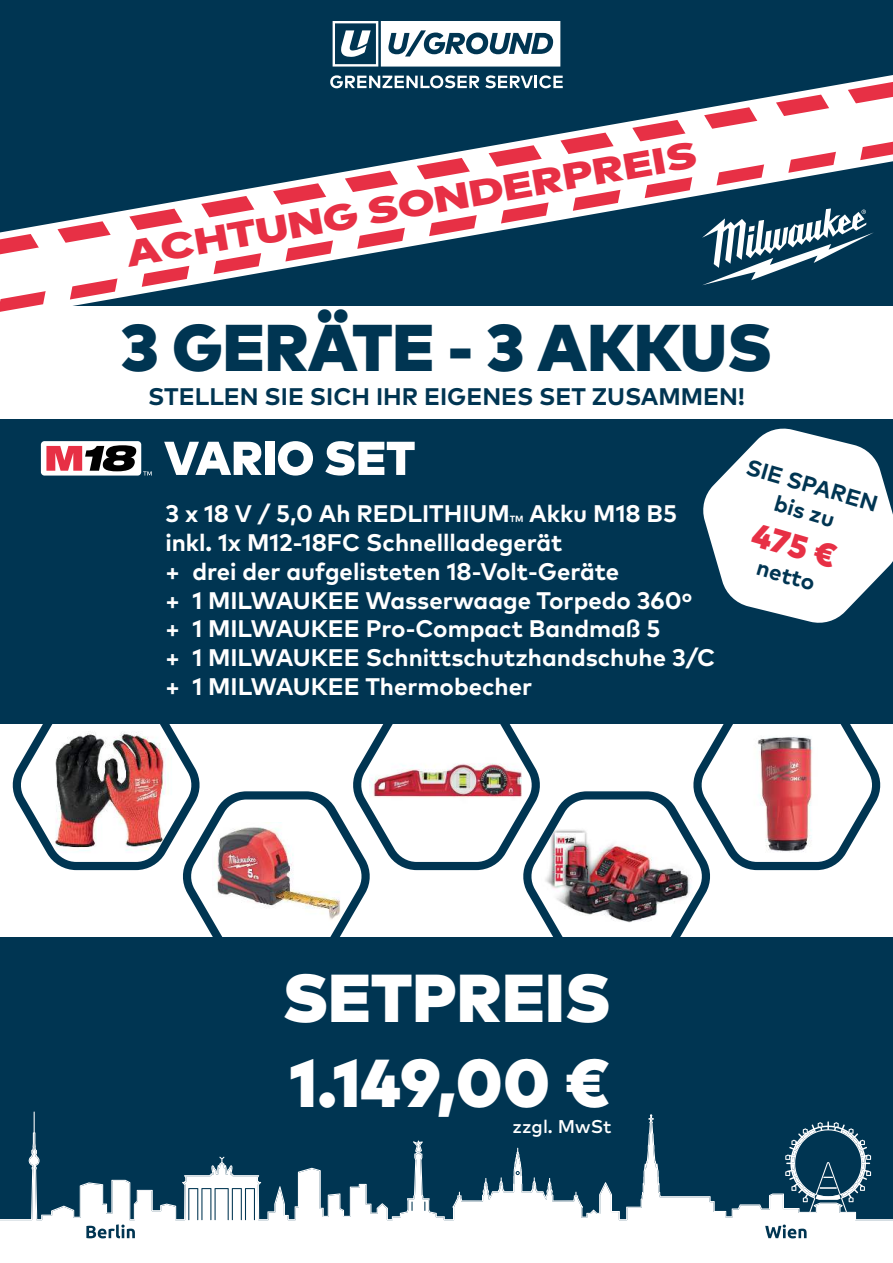
<style>
.page{position:relative;width:893px;height:1263px;background:#003552}
.page>*{position:absolute;margin:0;border:0;box-sizing:border-box;transform-origin:0 0}
.t1{font:900 33.75px "Mark Pro";color:#fff}
.t2{font:900 33px "Mark Pro";color:#003552}
.t3{font:900 18.45px "Mark Pro";color:#e73045;scale:1.26 1}
.t4{font:900 16.5px "Mark Pro";color:#e73045}
.t5{font:700 12px "Mark Pro";color:#fff}
.t6{font:700 12px "Mark Pro";color:#003552}
.t7{font:700 11.25px "Mark Pro";color:#003552}
.t8{font:500 9.15px "Mark Pro";color:#fff}
.t9{font:700 4.5px "Mark Pro";color:#fff}
</style>
<div class="page">
<svg style="left:333px;top:21px;width:227px;height:46px"></svg>
<div style="left:0;top:306px;width:893px;height:112px;background:#fff"></div>
<div style="left:0;top:724px;width:893px;height:213px;background:#fff"></div>
<svg style="left:12px;top:724px;width:869px;height:213px"></svg>
<svg style="left:703px;top:428px;width:190px;height:195px"></svg>
<div style="left:0;top:1220px;width:893px;height:43px;background:#fff"></div>
<svg style="left:89px;top:1228px;width:4px;height:8px"></svg>
<svg style="left:0;top:1111px;width:893px;height:109px"></svg>
<div style="left:41px;top:441px;width:100px;height:35px;background:#fff;border-radius:4px"></div>
<svg style="left:46px;top:445px;width:91px;height:26px"></svg>
<svg style="left:143px;top:471px;width:9px;height:5px"></svg>
<svg style="left:164px;top:442px;width:98px;height:33px"></svg>
<div style="left:265px;top:442px;width:9px;height:33px;background:#fff"></div>
<svg style="left:278px;top:441px;width:35px;height:35px"></svg>
<svg style="left:325px;top:441px;width:90px;height:35px"></svg>
<svg style="left:50px;top:75px;width:843px;height:231px"></svg>
<svg style="left:0;top:299px;width:50px;height:13px"></svg>
<svg style="left:776px;top:95px;width:65px;height:2px"></svg>
<svg style="left:848px;top:82px;width:45px;height:15px"></svg>
<svg style="left:0;top:97px;width:893px;height:202px"></svg>
<h3 class="t3" style="left:126px;top:251px;width:461px;rotate:-10deg">ACHTUNG SONDERPREIS</h3>
<h2 class="t2" style="left:121px;top:340px;width:652px">3 GERÄTE - 3 AKKUS</h2>
<p class="t6" style="left:148px;top:394px;width:598px">STELLEN SIE SICH IHR EIGENES SET ZUSAMMEN!</p>
<p class="t5" style="left:165px;top:511px;width:346px">3 x 18 V / 5,0 Ah REDLITHIUM</p>
<p class="t9" style="left:510px;top:518px;width:15px">TM</p>
<p class="t5" style="left:529px;top:511px;width:149px">Akku M18 B5</p>
<p class="t5" style="left:165px;top:540px;width:399px">inkl. 1x M12-18FC Schnellladegerät</p>
<p class="t5" style="left:165px;top:569px;width:455px">+ drei der aufgelisteten 18-Volt-Geräte</p>
<p class="t5" style="left:165px;top:597px;width:528px">+ 1 MILWAUKEE Wasserwaage Torpedo 360º</p>
<p class="t5" style="left:165px;top:626px;width:497px">+ 1 MILWAUKEE Pro-Compact Bandmaß 5</p>
<p class="t5" style="left:165px;top:655px;width:551px">+ 1 MILWAUKEE Schnittschutzhandschuhe 3/C</p>
<p class="t5" style="left:165px;top:684px;width:368px">+ 1 MILWAUKEE Thermobecher</p>
<p class="t7" style="left:748px;top:464px;width:137px;rotate:16deg">SIE SPAREN</p>
<p class="t7" style="left:776px;top:500px;width:63px;rotate:16deg">bis zu</p>
<h3 class="t4" style="left:754px;top:530px;width:88px;rotate:16deg">475 €</h3>
<p class="t7" style="left:758px;top:564px;width:61px;rotate:16deg">netto</p>
<h1 class="t1" style="left:282px;top:990px;width:330px">SETPREIS</h1>
<h1 class="t1" style="left:290px;top:1075px;width:323px">1.149,00 €</h1>
<p class="t8" style="left:513px;top:1124px;width:100px">zzgl. MwSt</p>
</div>
